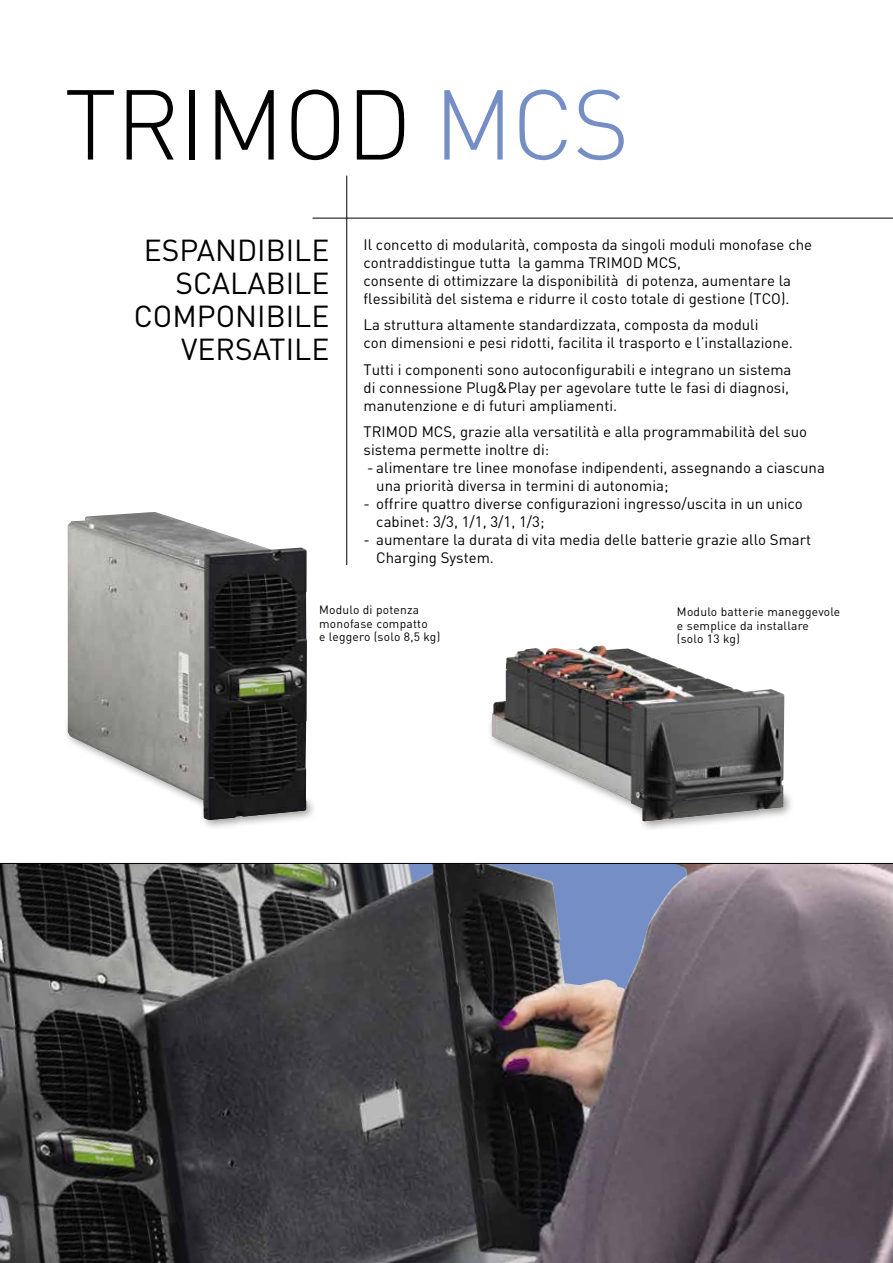
<style>
.page{position:relative;width:893px;height:1263px;background:#fff}
.page>*{position:absolute;margin:0;border:0;box-sizing:border-box;transform-origin:0 0}
.t1{font:300 97.5px "DIN Pro";letter-spacing:-.01em;color:#000}
.t2{font:30px/33px "DIN Pro";color:#000;text-align:right}
.t3{font:15px/18px "DIN Pro";color:#000}
.t4{font:12px/13.5px "DIN Pro";letter-spacing:.02em;color:#000}
.s1{color:#758ec5}
</style>
<div class="page">
<hr style="left:313px;top:218px;width:580px;height:1px;background:#000">
<hr style="left:346px;top:176px;width:1px;height:389px;background:#000">
<img style="left:0;top:864px;width:893px;height:399px">
<img style="left:493px;top:645px;width:291px;height:68px">
<div style="left:487px;top:713px;width:307px;height:119px;background:#000;opacity:.4"></div>
<img style="left:492px;top:718px;width:291px;height:103px">
<div style="left:63px;top:712px;width:254px;height:119px;background:#000;opacity:.4"></div>
<img style="left:68px;top:512px;width:239px;height:308px">
<hr style="left:0;top:863px;width:893px;height:1px;background:#000">
<h1 class="t1" style="left:64px;top:58px;width:567px">TRIMOD <span class="s1">MCS</span></h1>
<h2 class="t2" style="left:134px;top:232px;width:197px">ESPANDIBILE<br>SCALABILE<br>COMPONIBILE<br>VERSATILE</h2>
<p class="t3" style="left:364px;top:235px;width:450px">Il concetto di modularità, composta da singoli moduli monofase che contraddistingue tutta la gamma TRIMOD MCS,<br>consente di ottimizzare la disponibilità di potenza, aumentare la flessibilità del sistema e ridurre il costo totale di gestione (TCO).</p>
<p class="t3" style="left:364px;top:315px;width:431px">La struttura altamente standardizzata, composta da moduli<br>con dimensioni e pesi ridotti, facilita il trasporto e l’installazione.</p>
<p class="t3" style="left:364px;top:360px;width:429px">Tutti i componenti sono autoconfigurabili e integrano un sistema di connessione Plug&amp;Play per agevolare tutte le fasi di diagnosi, manutenzione e di futuri ampliamenti.</p>
<p class="t3" style="left:364px;top:422px;width:445px">TRIMOD MCS, grazie alla versatilità e alla programmabilità del suo sistema permette inoltre di:</p>
<p class="t3" style="left:376px;top:458px;width:450px;text-indent:-9px">- alimentare tre linee monofase indipendenti, assegnando a ciascuna una priorità diversa in termini di autonomia;</p>
<p class="t3" style="left:376px;top:494px;width:428px;text-indent:-13px">- offrire quattro diverse configurazioni ingresso/uscita in un unico cabinet: 3/3, 1/1, 3/1, 1/3;</p>
<p class="t3" style="left:376px;top:530px;width:436px;text-indent:-13px">- aumentare la durata di vita media delle batterie grazie allo Smart<br>Charging System.</p>
<p class="t4" style="left:319px;top:602px;width:123px">Modulo di potenza monofase compatto<br>e leggero (solo 8,5 kg)</p>
<p class="t4" style="left:677px;top:605px;width:165px">Modulo batterie maneggevole e semplice da installare<br>(solo 13 kg)</p>
</div>
